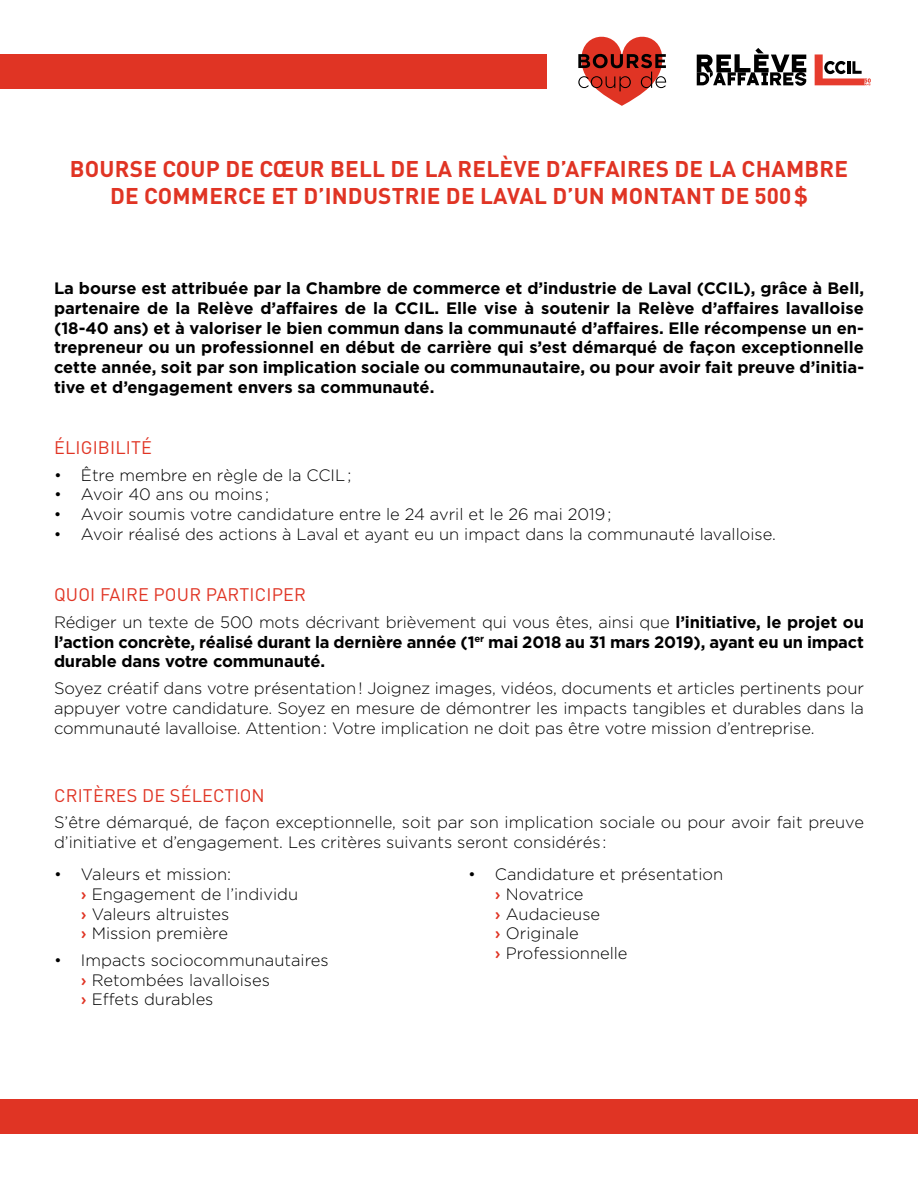
<style>
.page{position:relative;width:918px;height:1188px;background:#fff}
.page>*{position:absolute;margin:0;border:0;box-sizing:border-box;transform-origin:0 0}
.t1{font:700 22.5px/27px "DIN Pro";letter-spacing:.01em;color:#e03424;text-align:center}
.t2{font:18px "DIN Pro";letter-spacing:.01em;color:#e03424}
.t3{font:300 16.5px/19.8px "Gotham";color:#000}
.t4{font:700 16.5px/19.8px "Gotham";letter-spacing:-.01em;color:#000;text-align:justify}
.s1{font-weight:300}
.s2{font-weight:500;color:#e03424}
</style>
<div class="page">
<div style="left:0;top:54px;width:546px;height:35px;background:#e03424"></div>
<div style="left:0;top:1099px;width:918px;height:35px;background:#e03424"></div>
<svg style="left:578px;top:36px;width:88px;height:70px"></svg>
<svg style="left:697px;top:48px;width:109px;height:38px"></svg>
<svg style="left:815px;top:54px;width:56px;height:31px"></svg>
<h1 class="t1" style="left:70px;top:154px;width:780px">BOURSE COUP DE CŒUR BELL DE LA RELÈVE D’AFFAIRES DE LA CHAMBRE<br>DE COMMERCE ET D’INDUSTRIE DE LAVAL D’UN MONTANT DE 500$</h1>
<p class="t4" style="left:54px;top:278px;width:812px">La bourse est attribuée par la Chambre de commerce et d’industrie de Laval (CCIL), grâce à Bell, partenaire de la Relève d’affaires de la CCIL. Elle vise à soutenir la Relève d’affaires lavalloise (18-40 ans) et à valoriser le bien commun dans la communauté d’affaires. Elle récompense un en&shy;trepreneur ou un professionnel en début de carrière qui s’est démarqué de façon exceptionnelle cette année, soit par son implication sociale ou communautaire, ou pour avoir fait preuve d’initia&shy;tive et d’engagement envers sa communauté.</p>
<p class="t2" style="left:54px;top:435px;width:99px">ÉLIGIBILITÉ</p>
<p class="t3" style="left:54px;top:465px;width:299px">• Être membre en règle de la CCIL;</p>
<p class="t3" style="left:54px;top:485px;width:217px">• Avoir 40 ans ou moins ;</p>
<p class="t3" style="left:54px;top:504px;width:559px">• Avoir soumis votre candidature entre le 24 avril et le 26 mai 2019;</p>
<p class="t3" style="left:54px;top:524px;width:723px">• Avoir réalisé des actions à Laval et ayant eu un impact dans la communauté lavalloise.</p>
<p class="t2" style="left:54px;top:583px;width:254px">QUOI FAIRE POUR PARTICIPER</p>
<p class="t4" style="left:54px;top:612px;width:812px"><span class="s1">Rédiger un texte de 500 mots décrivant brièvement qui vous êtes, ainsi que</span> l’initiative, le projet ou l’action concrète, réalisé durant la dernière année (1<sup>er</sup> mai 2018 au 31 mars 2019), ayant eu un impact durable dans votre communauté.</p>
<p class="t3" style="left:54px;top:678px;width:812px;text-align:justify">Soyez créatif dans votre présentation! Joignez images, vidéos, documents et articles pertinents pour appuyer votre candidature. Soyez en mesure de démontrer les impacts tangibles et durables dans la communauté lavalloise. Attention: Votre implication ne doit pas être votre mission d’entreprise.</p>
<p class="t2" style="left:54px;top:783px;width:212px">CRITÈRES DE SÉLECTION</p>
<p class="t3" style="left:54px;top:812px;width:812px">S’être démarqué, de façon exceptionnelle, soit par son implication sociale ou pour avoir fait preuve d’initiative et d’engagement. Les critères suivants seront considérés :</p>
<p class="t3" style="left:81px;top:864px;width:219px;text-indent:-27px">• Valeurs et mission:<br><span class="s2">›</span> Engagement de l’individu <span class="s2">›</span> Valeurs altruistes<br><span class="s2">›</span> Mission première</p>
<p class="t3" style="left:81px;top:950px;width:249px;text-indent:-27px">• Impacts sociocommunautaires <span class="s2">›</span> Retombées lavalloises<br><span class="s2">›</span> Effets durables</p>
<p class="t3" style="left:495px;top:864px;width:230px;text-indent:-27px">• Candidature et présentation <span class="s2">›</span> Novatrice<br><span class="s2">›</span> Audacieuse<br><span class="s2">›</span> Originale<br><span class="s2">›</span> Professionnelle</p>
</div>
